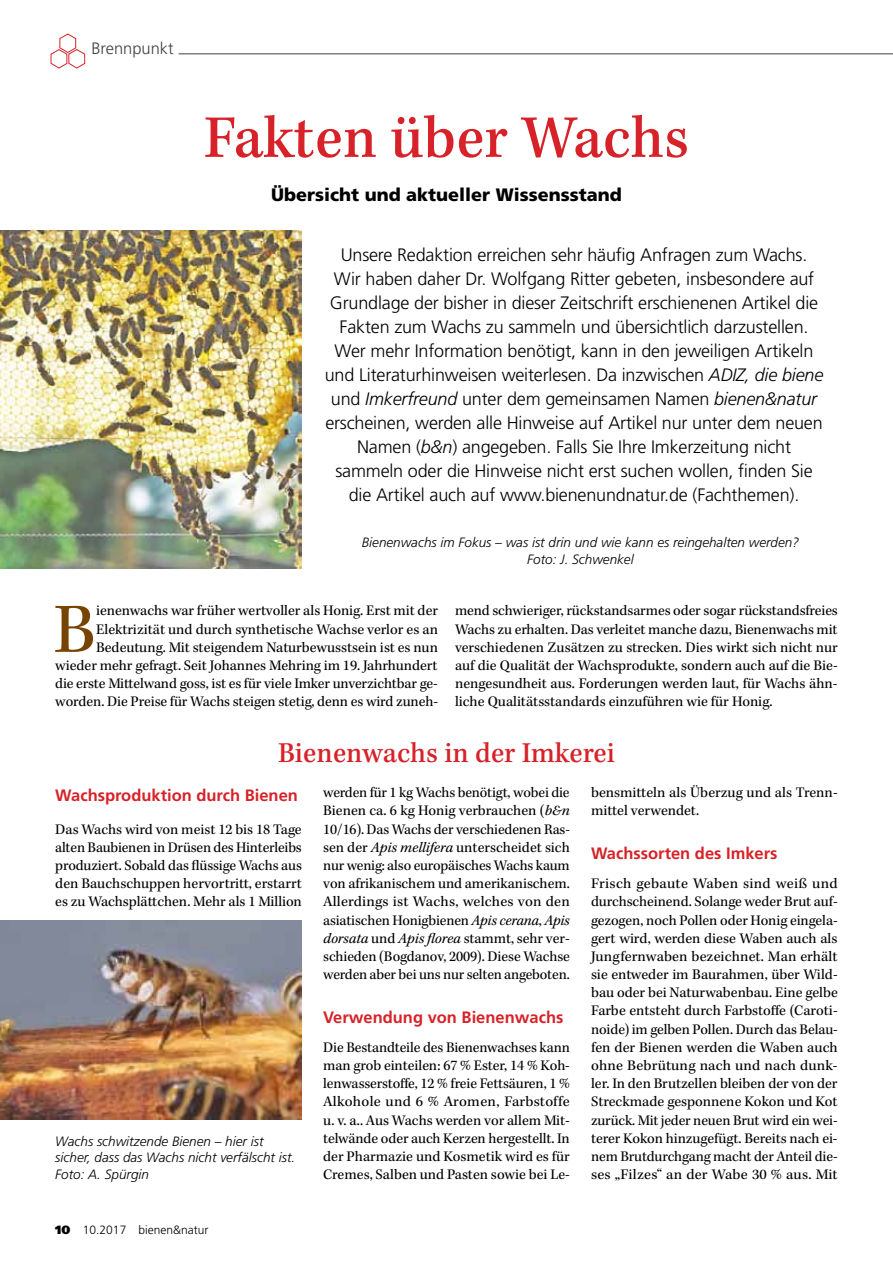
<style>
.page{position:relative;width:893px;height:1263px;background:#fff}
.page>*{position:absolute;margin:0;border:0;box-sizing:border-box;transform-origin:0 0}
.t1{font:72.3px "Kepler Std";color:#764400}
.t2{font:63px "Kepler Std Medium Scn Capt";color:#d72229}
.t3{font:30px "Kepler Std Medium Scn Capt";color:#d72229}
.t4{font:300 18px/24px "Frutiger LT Std";letter-spacing:-.01em;color:#000;text-align:center}
.t5{font:900 18px "Frutiger LT Std";color:#000}
.t6{font:700 16.5px "Frutiger LT Std";color:#d72229}
.t7{font:300 16.5px "Frutiger LT Std";color:#414042}
.t8{font:15px/18.1px "Kepler Std";letter-spacing:-.005em;color:#000;text-align:justify}
.t9{font:italic 300 13.5px/16.5px "Frutiger LT Std";color:#000;text-align:center}
.t10{font:300 12px "Frutiger LT Std";color:#000}
.s1{font-style:italic}
.s2{font-weight:900}
</style>
<div class="page">
<svg style="left:50px;top:33px;width:35px;height:36px"></svg>
<hr style="left:179px;top:53px;width:714px;height:1px;background:#414042">
<img style="left:0;top:230px;width:302px;height:339px">
<img style="left:0;top:920px;width:302px;height:199px">
<p class="t7" style="left:91px;top:39px;width:84px">Brennpunkt</p>
<h2 class="t2" style="left:204px;top:102px;width:487px">Fakten über Wachs</h2>
<p class="t5" style="left:271px;top:184px;width:352px">Übersicht und aktueller Wissensstand</p>
<p class="t4" style="left:325px;top:243px;width:500px">Unsere Redaktion erreichen sehr häufig Anfragen zum Wachs.<br>Wir haben daher Dr. Wolfgang Ritter gebeten, insbesondere auf Grundlage der bisher in dieser Zeitschrift erschienenen Artikel die Fakten zum Wachs zu sammeln und übersichtlich darzustellen.<br>Wer mehr Information benötigt, kann in den jeweiligen Artikeln und Literaturhinweisen weiterlesen. Da inzwischen <span class="s1">ADIZ, die biene </span>und <span class="s1">Imkerfreund</span> unter dem gemeinsamen Namen <span class="s1">bienen&amp;natur </span>erscheinen, werden alle Hinweise auf Artikel nur unter dem neuen Namen (<span class="s1">b&amp;n</span>) angegeben. Falls Sie Ihre Imkerzeitung nicht sammeln oder die Hinweise nicht erst suchen wollen, finden Sie die Artikel auch auf www.bienenundnatur.de (Fachthemen).</p>
<p class="t9" style="left:362px;top:534px;width:439px">Bienenwachs im Fokus – was ist drin und wie kann es reingehalten werden?<br>Foto: J. Schwenkel</p>
<p class="t8" style="left:55px;top:602px;width:384px;text-align:right">ienenwachs war früher wertvoller als Honig. Erst mit der Elektrizität und durch synthetische Wachse verlor es an Bedeutung. Mit steigendem Naturbewusstsein ist es nun wieder mehr gefragt. Seit Johannes Mehring im 19. Jahrhundert die erste Mittelwand goss, ist es für viele Imker unverzichtbar ge&shy;worden. Die Preise für Wachs steigen stetig, denn es wird zuneh-</p>
<p class="t8" style="left:455px;top:602px;width:384px">mend schwieriger, rückstandsarmes oder sogar rückstandsfreies Wachs zu erhalten. Das verleitet manche dazu, Bienenwachs mit verschiedenen Zusätzen zu strecken. Dies wirkt sich nicht nur auf die Qualität der Wachsprodukte, sondern auch auf die Bie&shy;nengesundheit aus. Forderungen werden laut, für Wachs ähn&shy;liche Qualitätsstandards einzuführen wie für Honig.</p>
<h3 class="t3" style="left:278px;top:736px;width:338px">Bienenwachs in der Imkerei</h3>
<p class="t6" style="left:55px;top:786px;width:244px">Wachsproduktion durch Bienen</p>
<p class="t8" style="left:55px;top:820px;width:248px">Das Wachs wird von meist 12 bis 18 Tage alten Baubienen in Drüsen des Hinterleibs produziert. Sobald das flüssige Wachs aus den Bauchschuppen hervortritt, erstarrt es zu Wachsplättchen. Mehr als 1 Million</p>
<h1 class="t1" style="left:54px;top:588px;width:44px">B</h1>
<p class="t8" style="left:591px;top:784px;width:248px">bensmitteln als Überzug und als Trenn&shy;mittel verwendet.</p>
<p class="t6" style="left:591px;top:843px;width:188px">Wachssorten des Imkers</p>
<p class="t8" style="left:591px;top:875px;width:248px">Frisch gebaute Waben sind weiß und durchscheinend. Solange weder Brut auf&shy;gezogen, noch Pollen oder Honig eingela&shy;gert wird, werden diese Waben auch als Jungfernwaben bezeichnet. Man erhält sie entweder im Baurahmen, über Wild&shy;bau oder bei Naturwabenbau. Eine gelbe Farbe entsteht durch Farbstoffe (Caroti&shy;noide) im gelben Pollen. Durch das Belau&shy;fen der Bienen werden die Waben auch ohne Bebrütung nach und nach dunk&shy;ler. In den Brutzellen bleiben der von der Streckmade gesponnene Kokon und Kot zurück. Mit jeder neuen Brut wird ein wei&shy;terer Kokon hinzugefügt. Bereits nach ei&shy;nem Brutdurchgang macht der Anteil die&shy;ses „Filzes“ an der Wabe 30 % aus. Mit</p>
<p class="t8" style="left:323px;top:784px;width:248px">werden für 1 kg Wachs benötigt, wobei die Bienen ca. 6 kg Honig verbrauchen (<span class="s1">b&amp;n </span>10/16). Das Wachs der verschiedenen Ras&shy;sen der <span class="s1">Apis mellifera</span> unterscheidet sich nur wenig: also europäisches Wachs kaum von afrikanischem und amerikanischem.<br>Allerdings ist Wachs, welches von den asiatischen Honigbienen <span class="s1">Apis cerana</span>, <span class="s1">Apis dorsata</span> und <span class="s1">Apis florea</span> stammt, sehr ver&shy;schieden (Bogdanov, 2009). Diese Wachse werden aber bei uns nur selten angeboten.</p>
<p class="t6" style="left:323px;top:1007px;width:242px">Verwendung von Bienenwachs</p>
<p class="t8" style="left:323px;top:1039px;width:248px">Die Bestandteile des Bienenwachses kann man grob einteilen: 67 % Ester, 14 % Koh&shy;lenwasserstoffe, 12 % freie Fettsäuren, 1 % Alkohole und 6 % Aromen, Farbstoffe u. v. a.. Aus Wachs werden vor allem Mit&shy;telwände oder auch Kerzen hergestellt. In der Pharmazie und Kosmetik wird es für Cremes, Salben und Pasten sowie bei Le-</p>
<p class="t9" style="left:55px;top:1133px;width:242px;text-align:left">Wachs schwitzende Bienen – hier ist sicher, dass das Wachs nicht verfälscht ist.<br>Foto: A. Spürgin</p>
<p class="t10" style="left:55px;top:1223px;width:155px"><span class="s2">10</span> 10.2017 bienen&amp;natur</p>
</div>
